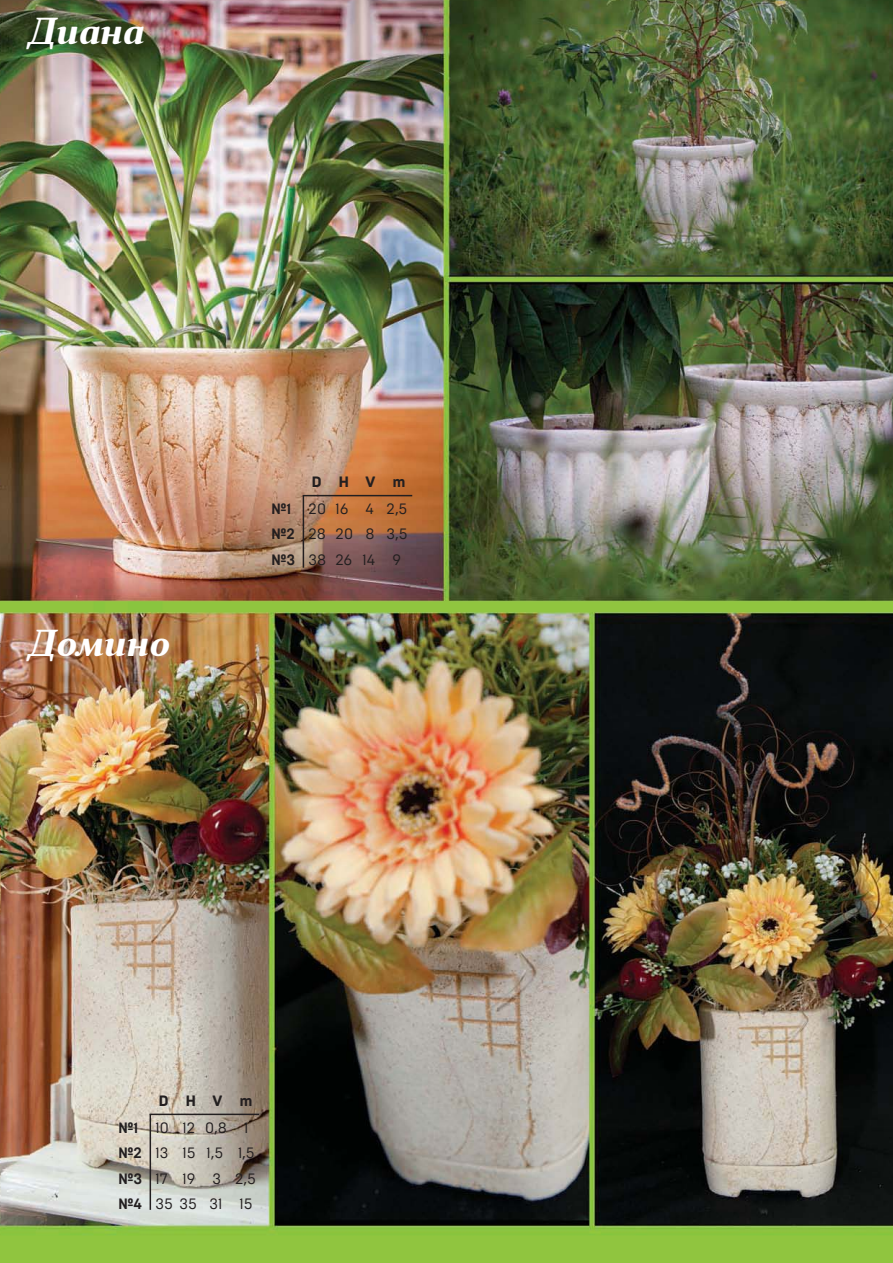
<style>
.page{position:relative;width:893px;height:1263px;background:#fff}
.page>*{position:absolute;margin:0;border:0;box-sizing:border-box;transform-origin:0 0}
.t1{font:italic 700 37.5px "Anglecia Pro Text";color:#fff}
.t2{font:15px/25.5px "Brutal Type";color:#231f20;text-align:justify}
.t3{font:800 15px "Brutal Type";color:#231f20}
.s1{font-weight:700}
</style>
<div class="page">
<img style="left:0;top:0;width:893px;height:1263px">
<hr style="left:303px;top:496px;width:1px;height:72px;background:#231f20">
<hr style="left:303px;top:495px;width:109px;height:1px;background:#231f20">
<hr style="left:150px;top:1114px;width:1px;height:96px;background:#231f20">
<hr style="left:150px;top:1113px;width:109px;height:2px;background:#231f20">
<h1 class="t1" style="left:27px;top:6px;width:117px">Диана</h1>
<h1 class="t1" style="left:27px;top:618px;width:143px">Домино</h1>
<p class="t3" style="left:311px;top:473px;width:96px">D H V m</p>
<p class="t2" style="left:271px;top:496px;width:138px"><span class="s1">№1</span> 20 16 4 2,5 <span class="s1">№2</span> 28 20 8 3,5 <span class="s1">№3</span> 38 26 14 9</p>
<p class="t3" style="left:158px;top:1092px;width:96px">D H V m</p>
<p class="t2" style="left:118px;top:1114px;width:139px;text-align:left"><span class="s1">№1</span> 10 12 0,8 1 <span class="s1">№2</span> 13 15 1,5 1,5 <span class="s1">№3</span> 17 19 3 2,5 <span class="s1">№4</span> 35 35 31 15</p>
</div>
